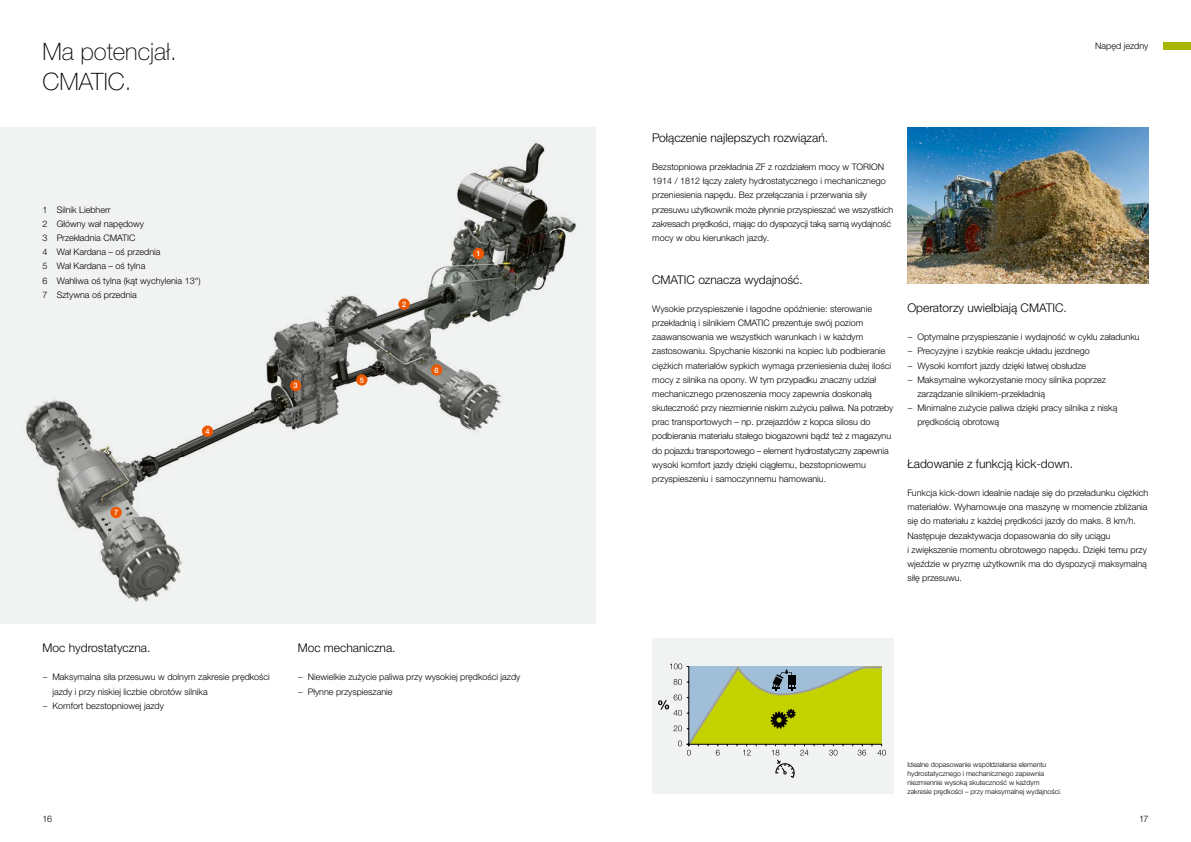
<style>
.page{position:relative;width:1191px;height:842px;background:#fff}
.page>*{position:absolute;margin:0;border:0;box-sizing:border-box;transform-origin:0 0}
.t1{font:100 24px/30px "CLAAS Helvetica Neue";color:#000}
.t2{font:300 12px "CLAAS Helvetica Neue";color:#000}
.t3{font:300 9px/14.2px "CLAAS Helvetica Neue";color:#000}
.t4{font:500 7.5px "CLAAS Helvetica Neue";color:#fff}
.t5{font:300 7px/9px "CLAAS Helvetica Neue";color:#000}
</style>
<div class="page">
<div style="left:1162px;top:43px;width:29px;height:7px;background:#aab500"></div>
<img style="left:0;top:128px;width:595px;height:496px">
<img style="left:907px;top:128px;width:241px;height:155px">
<div style="left:652px;top:638px;width:241px;height:156px;background:#f1f2f2"></div>
<svg style="left:658px;top:663px;width:228px;height:115px"></svg>
<div style="left:473px;top:248px;width:11px;height:11px;background:#ed5700;border-radius:50%"></div>
<div style="left:398px;top:298px;width:12px;height:12px;background:#ed5700;border-radius:50%"></div>
<div style="left:290px;top:380px;width:11px;height:11px;background:#ed5700;border-radius:50%"></div>
<div style="left:202px;top:425px;width:11px;height:12px;background:#ed5700;border-radius:50%"></div>
<div style="left:110px;top:507px;width:12px;height:11px;background:#ed5700;border-radius:50%"></div>
<div style="left:356px;top:374px;width:11px;height:12px;background:#ed5700;border-radius:50%"></div>
<div style="left:431px;top:364px;width:11px;height:12px;background:#ed5700;border-radius:50%"></div>
<h1 class="t1" style="left:43px;top:37px;width:136px">Ma potencjał.<br>CMATIC.</h1>
<p class="t3" style="left:43px;top:203px;width:160px">1 Silnik Liebherr<br>2 Główny wał napędowy<br>3 Przekładnia CMATIC<br>4 Wał Kardana – oś przednia<br>5 Wał Kardana – oś tylna<br>6 Wahliwa oś tylna (kąt wychylenia 13°)<br>7 Sztywna oś przednia</p>
<p class="t4" style="left:114px;top:508px;width:6px">7</p>
<p class="t4" style="left:205px;top:426px;width:6px">4</p>
<p class="t4" style="left:293px;top:381px;width:6px">3</p>
<p class="t4" style="left:360px;top:375px;width:6px">5</p>
<p class="t4" style="left:402px;top:299px;width:6px">2</p>
<p class="t4" style="left:434px;top:365px;width:6px">6</p>
<p class="t4" style="left:476px;top:249px;width:6px">1</p>
<h2 class="t2" style="left:43px;top:640px;width:109px">Moc hydrostatyczna.</h2>
<p class="t3" style="left:43px;top:670px;width:229px">− Maksymalna siła przesuwu w dolnym zakresie prędkości</p>
<p class="t3" style="left:52px;top:684px;width:157px">jazdy i przy niskiej liczbie obrotów silnika</p>
<p class="t3" style="left:43px;top:699px;width:123px">− Komfort bezstopniowej jazdy</p>
<h2 class="t2" style="left:298px;top:640px;width:99px">Moc mechaniczna.</h2>
<p class="t3" style="left:298px;top:670px;width:224px">− Niewielkie zużycie paliwa przy wysokiej prędkości jazdy − Płynne przyspieszanie</p>
<p class="t3" style="left:1095px;top:39px;width:55px">Napęd jezdny</p>
<h2 class="t2" style="left:652px;top:130px;width:177px">Połączenie najlepszych rozwiązań.</h2>
<p class="t3" style="left:652px;top:160px;width:242px">Bezstopniowa przekładnia ZF z rozdziałem mocy w TORION 1914 / 1812 łączy zalety hydrostatycznego i mechanicznego przeniesienia napędu. Bez przełączania i przerwania siły przesuwu użytkownik może płynnie przyspieszać we wszystkich zakresach prędkości, mając do dyspozycji taką samą wydajność mocy w obu kierunkach jazdy.</p>
<h2 class="t2" style="left:652px;top:271px;width:152px">CMATIC oznacza wydajność.</h2>
<p class="t3" style="left:652px;top:302px;width:242px">Wysokie przyspieszenie i łagodne opóźnienie: sterowanie przekładnią i silnikiem CMATIC prezentuje swój poziom zaawansowania we wszystkich warunkach i w każdym zastosowaniu. Spychanie kiszonki na kopiec lub podbieranie ciężkich materiałów sypkich wymaga przeniesienia dużej ilości mocy z silnika na opony. W tym przypadku znaczny udział mechanicznego przenoszenia mocy zapewnia doskonałą skuteczność przy niezmiennie niskim zużyciu paliwa. Na potrzeby prac transportowych – np. przejazdów z kopca silosu do podbierania materiału stałego biogazowni bądź też z magazynu do pojazdu transportowego – element hydrostatyczny zapewnia wysoki komfort jazdy dzięki ciągłemu, bezstopniowemu przyspieszeniu i samoczynnemu hamowaniu.</p>
<h2 class="t2" style="left:907px;top:300px;width:161px">Operatorzy uwielbiają CMATIC.</h2>
<p class="t3" style="left:907px;top:330px;width:234px">− Optymalne przyspieszanie i wydajność w cyklu załadunku</p>
<p class="t3" style="left:907px;top:344px;width:184px">− Precyzyjne i szybkie reakcje układu jezdnego</p>
<p class="t3" style="left:907px;top:358px;width:180px">− Wysoki komfort jazdy dzięki łatwej obsłudze</p>
<p class="t3" style="left:907px;top:373px;width:200px">− Maksymalne wykorzystanie mocy silnika poprzez</p>
<p class="t3" style="left:917px;top:387px;width:129px">zarządzanie silnikiem-przekładnią</p>
<p class="t3" style="left:907px;top:401px;width:211px">− Minimalne zużycie paliwa dzięki pracy silnika z niską</p>
<p class="t3" style="left:917px;top:415px;width:83px">prędkością obrotową</p>
<h2 class="t2" style="left:907px;top:456px;width:167px">Ładowanie z funkcją kick-down.</h2>
<p class="t3" style="left:907px;top:486px;width:242px">Funkcja kick-down idealnie nadaje się do przeładunku ciężkich materiałów. Wyhamowuje ona maszynę w momencie zbliżania się do materiału z każdej prędkości jazdy do maks. 8 km/h.<br>Następuje dezaktywacja dopasowania do siły uciągu<br>i zwiększenie momentu obrotowego napędu. Dzięki temu przy wjeździe w pryzmę użytkownik ma do dyspozycji maksymalną siłę przesuwu.</p>
<p class="t5" style="left:907px;top:760px;width:156px">Idealne dopasowanie współdziałania elementu hydrostatycznego i mechanicznego zapewnia niezmiennie wysoką skuteczność w każdym zakresie prędkości – przy maksymalnej wydajności.</p>
<p class="t3" style="left:43px;top:812px;width:11px">16</p>
<p class="t3" style="left:1139px;top:812px;width:11px">17</p>
</div>
